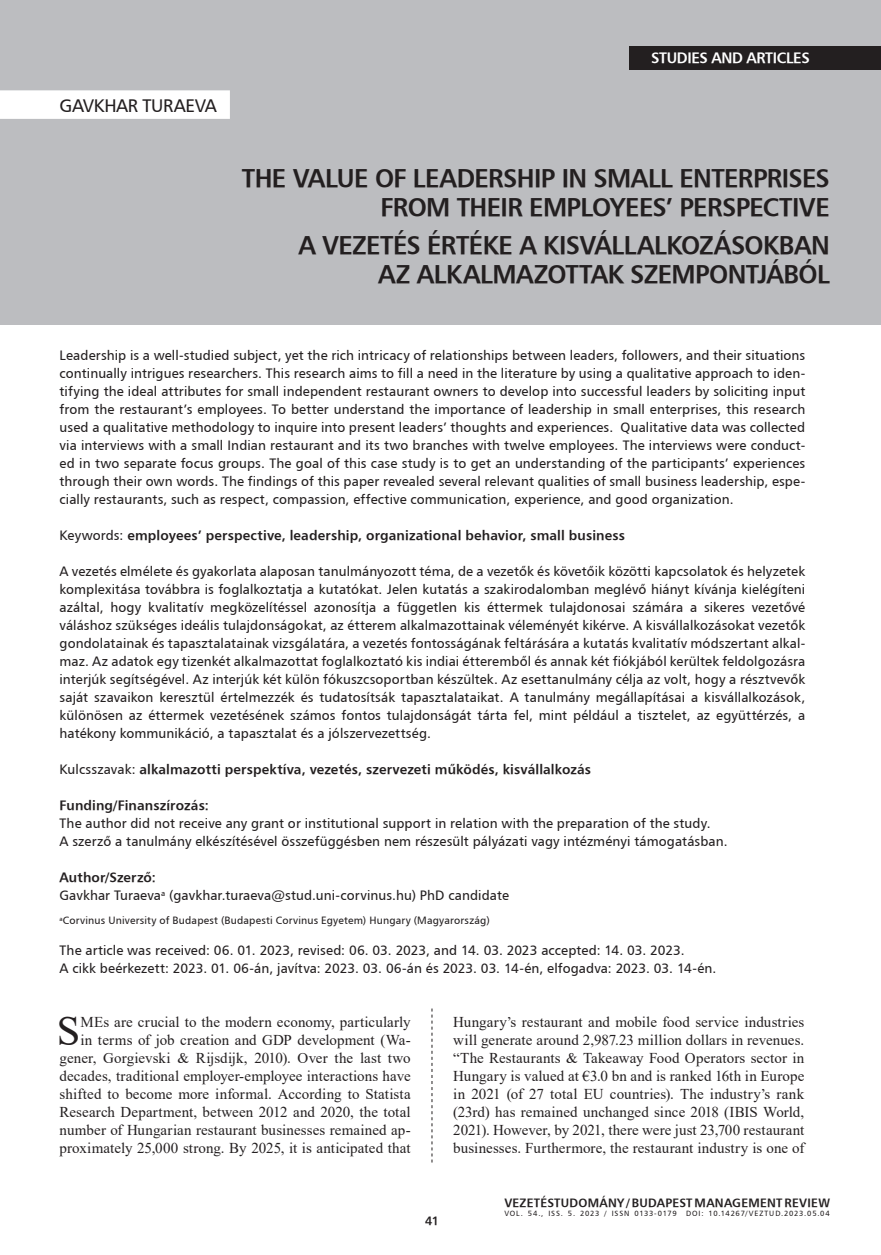
<style>
.page{position:relative;width:881px;height:1255px;background:#fff}
.page>*{position:absolute;margin:0;border:0;box-sizing:border-box;transform-origin:0 0}
.Iniciálé{font:42.15px "Times New Roman";color:#231f20}
.kenyérszöveg_opcioná{font:25.5px/29.4px "H Humanist 777 BT Bold";letter-spacing:-.025em;color:#231f20;text-align:right}
.kenyérszöveg_opcioná-2{font:18px "H Humanist 777 BT";letter-spacing:-.015em;color:#231f20}
.Iniciálé-2{font:15px/18px "Times New Roman";letter-spacing:.005em;color:#231f20;text-align:right}
.t1{font:15px "H Humanist 777 BT Bold";letter-spacing:-.025em;color:#fff}
.Kezdő_oldal_bevezető{font:13.5px/18px "H Humanist 777 BT";letter-spacing:.005em;color:#231f20;text-align:justify}
.Kezdő_oldal_bevezető-2{font:13.5px "H Humanist 777 BT Bold";letter-spacing:.01em;color:#231f20}
.t2{font:12px "H Humanist 777 BT Bold";letter-spacing:.02em;color:#231f20}
.Lábjegyzet{font:10.5px "H Humanist 777 BT";letter-spacing:.015em;color:#231f20}
.t3{font:7.5px "H Humanist 777 BT";letter-spacing:.105em;color:#231f20}
.s1{font-family:"H Humanist 777 BT"}
</style>
<div class="page">
<svg style="left:431px;top:1008px;width:1px;height:154px"></svg>
<div style="left:0;top:0;width:880px;height:324px;background:#bcbdc0"></div>
<div style="left:629px;top:46px;width:251px;height:23px;background:#231f20"></div>
<div style="left:0;top:90px;width:230px;height:29px;background:#fff"></div>
<p class="kenyérszöveg_opcioná-2" style="left:60px;top:94px;width:158px">GAVKHAR TURAEVA</p>
<p class="t1" style="left:651px;top:49px;width:160px">STUDIES AND ARTICLES</p>
<p class="kenyérszöveg_opcioná" style="left:242px;top:162px;width:589px">THE VALUE OF LEADERSHIP IN SMALL ENTERPRISES<br>FROM THEIR EMPLOYEES’ PERSPECTIVE</p>
<p class="kenyérszöveg_opcioná" style="left:298px;top:229px;width:533px">A VEZETÉS ÉRTÉKE A KISVÁLLALKOZÁSOKBAN<br>AZ ALKALMAZOTTAK SZEMPONTJÁBÓL</p>
<p class="Kezdő_oldal_bevezető" style="left:60px;top:346px;width:746px">Leadership is a well-studied subject, yet the rich intricacy of relationships between leaders, followers, and their situations continually intrigues researchers. This research aims to fill a need in the literature by using a qualitative approach to iden&shy;tifying the ideal attributes for small independent restaurant owners to develop into successful leaders by soliciting input from the restaurant’s employees. To better understand the importance of leadership in small enterprises, this research used a qualitative methodology to inquire into present leaders’ thoughts and experiences. Qualitative data was collected via interviews with a small Indian restaurant and its two branches with twelve employees. The interviews were conduct&shy;ed in two separate focus groups. The goal of this case study is to get an understanding of the participants’ experiences through their own words. The findings of this paper revealed several relevant qualities of small business leadership, espe&shy;cially restaurants, such as respect, compassion, effective communication, experience, and good organization.</p>
<p class="Kezdő_oldal_bevezető-2" style="left:60px;top:527px;width:566px"><span class="s1">Keywords:</span> employees’ perspective, leadership, organizational behavior, small business</p>
<p class="Kezdő_oldal_bevezető" style="left:60px;top:562px;width:746px">A vezetés elmélete és gyakorlata alaposan tanulmányozott téma, de a vezetők és követőik közötti kapcsolatok és helyzetek komplexitása továbbra is foglalkoztatja a kutatókat. Jelen kutatás a szakirodalomban meglévő hiányt kívánja kielégíteni azáltal, hogy kvalitatív megközelítéssel azonosítja a független kis éttermek tulajdonosai számára a sikeres vezetővé váláshoz szükséges ideális tulajdonságokat, az étterem alkalmazottainak véleményét kikérve. A kisvállalkozásokat vezetők gondolatainak és tapasztalatainak vizsgálatára, a vezetés fontosságának feltárására a kutatás kvalitatív módszertant alkal&shy;maz. Az adatok egy tizenkét alkalmazottat foglalkoztató kis indiai étteremből és annak két fiókjából kerültek feldolgozásra interjúk segítségével. Az interjúk két külön fókuszcsoportban készültek. Az esettanulmány célja az volt, hogy a résztvevők saját szavaikon keresztül értelmezzék és tudatosítsák tapasztalataikat. A tanulmány megállapításai a kisvállalkozások, különösen az éttermek vezetésének számos fontos tulajdonságát tárta fel, mint például a tisztelet, az együttérzés, a hatékony kommunikáció, a tapasztalat és a jólszervezettség.</p>
<p class="Kezdő_oldal_bevezető-2" style="left:60px;top:761px;width:532px"><span class="s1">Kulcsszavak:</span> alkalmazotti perspektíva, vezetés, szervezeti működés, kisvállalkozás</p>
<p class="Kezdő_oldal_bevezető-2" style="left:60px;top:797px;width:151px">Funding/Finanszírozás:</p>
<p class="Kezdő_oldal_bevezető" style="left:60px;top:814px;width:652px">The author did not receive any grant or institutional support in relation with the preparation of the study.</p>
<p class="Kezdő_oldal_bevezető" style="left:60px;top:832px;width:669px">A szerző a tanulmány elkészítésével összefüggésben nem részesült pályázati vagy intézményi támogatásban.</p>
<p class="Kezdő_oldal_bevezető-2" style="left:60px;top:869px;width:98px">Author/Szerző:</p>
<p class="Kezdő_oldal_bevezető" style="left:60px;top:886px;width:450px">Gavkhar Turaeva<sup>a</sup> (gavkhar.turaeva@stud.uni-corvinus.hu) PhD candidate</p>
<p class="Lábjegyzet" style="left:60px;top:914px;width:431px"><sup>a</sup>Corvinus University of Budapest (Budapesti Corvinus Egyetem) Hungary (Magyarország)</p>
<p class="Kezdő_oldal_bevezető" style="left:60px;top:940px;width:626px">The article was received: 06. 01. 2023, revised: 06. 03. 2023, and 14. 03. 2023 accepted: 14. 03. 2023.</p>
<p class="Kezdő_oldal_bevezető" style="left:60px;top:958px;width:658px">A cikk beérkezett: 2023. 01. 06-án, javítva: 2023. 03. 06-án és 2023. 03. 14-én, elfogadva: 2023. 03. 14-én.</p>
<p class="Iniciálé" style="left:57px;top:1000px;width:25px">S</p>
<p class="Iniciálé-2" style="left:60px;top:1012px;width:352px">MEs are crucial to the modern economy, particularly<br>in terms of job creation and GDP development (Wa&shy;gener, Gorgievski &amp; Rijsdijk, 2010). Over the last two decades, traditional employer-employee interactions have shifted to become more informal. According to Statista Research Department, between 2012 and 2020, the total number of Hungarian restaurant businesses remained ap&shy;proximately 25,000 strong. By 2025, it is anticipated that</p>
<p class="Iniciálé-2" style="left:453px;top:1012px;width:352px;text-align:justify">Hungary’s restaurant and mobile food service industries will generate around 2,987.23 million dollars in revenues. “The Restaurants &amp; Takeaway Food Operators sector in Hungary is valued at €3.0 bn and is ranked 16th in Europe in 2021 (of 27 total EU countries). The industry’s rank (23rd) has remained unchanged since 2018 (IBIS World, 2021). However, by 2021, there were just 23,700 restaurant businesses. Furthermore, the restaurant industry is one of</p>
<p class="t2" style="left:425px;top:1212px;width:15px">41</p>
<p class="t2" style="left:504px;top:1194px;width:327px">VEZETÉSTUDOMÁNY / BUDAPEST MANAGEMENT REVIEW</p>
<p class="t3" style="left:504px;top:1208px;width:174px">VOL. 54., ISS. 5. 2023 / ISSN 0133-0179</p>
<p class="t3" style="left:686px;top:1208px;width:145px">DOI: 10.14267/VEZTUD.2023.05.04</p>
</div>
